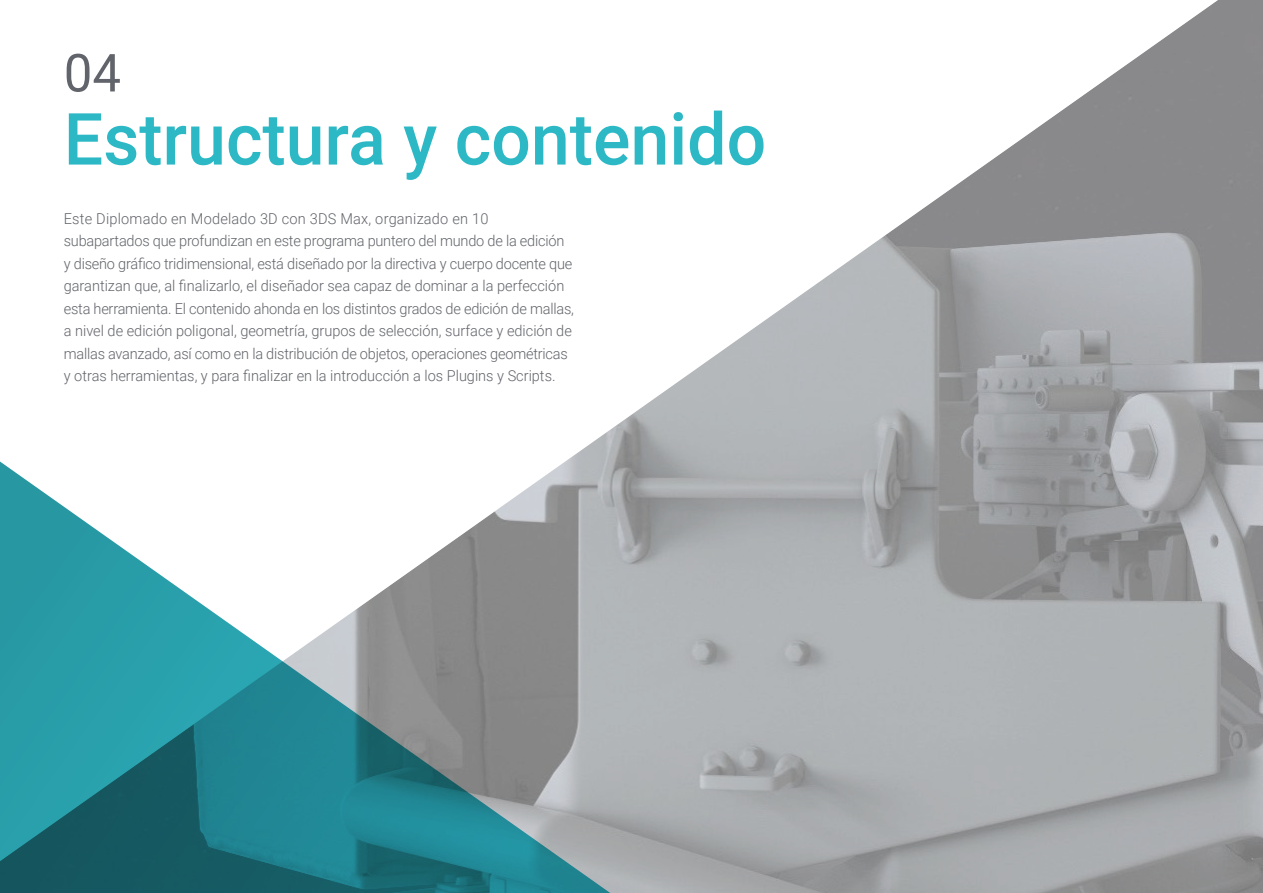
<style>
.page{position:relative;width:1263px;height:893px;background:#fff}
.page>*{position:absolute;margin:0;border:0;box-sizing:border-box;transform-origin:0 0}
.t1{font:500 72px "Roboto";color:#2db8c5}
.t2{font:52.5px "Roboto";color:#61646a}
.t3{font:300 15px/22.5px "Roboto";letter-spacing:-.015em;color:#61646a}
</style>
<div class="page">
<img style="left:587px;top:0;width:676px;height:893px">
<svg style="left:0;top:446px;width:640px;height:447px"></svg>
<h2 class="t2" style="left:64px;top:36px;width:59px">04</h2>
<h1 class="t1" style="left:64px;top:89px;width:704px">Estructura y contenido</h1>
<p class="t3" style="left:64px;top:207px;width:512px">Este Diplomado en Modelado 3D con 3DS Max, organizado en 10 subapartados que profundizan en este programa puntero del mundo de la edición y diseño gráfico tridimensional, está diseñado por la directiva y cuerpo docente que garantizan que, al finalizarlo, el diseñador sea capaz de dominar a la perfección esta herramienta. El contenido ahonda en los distintos grados de edición de mallas, a nivel de edición poligonal, geometría, grupos de selección, surface y edición de mallas avanzado, así como en la distribución de objetos, operaciones geométricas y otras herramientas, y para finalizar en la introducción a los Plugins y Scripts.</p>
</div>
